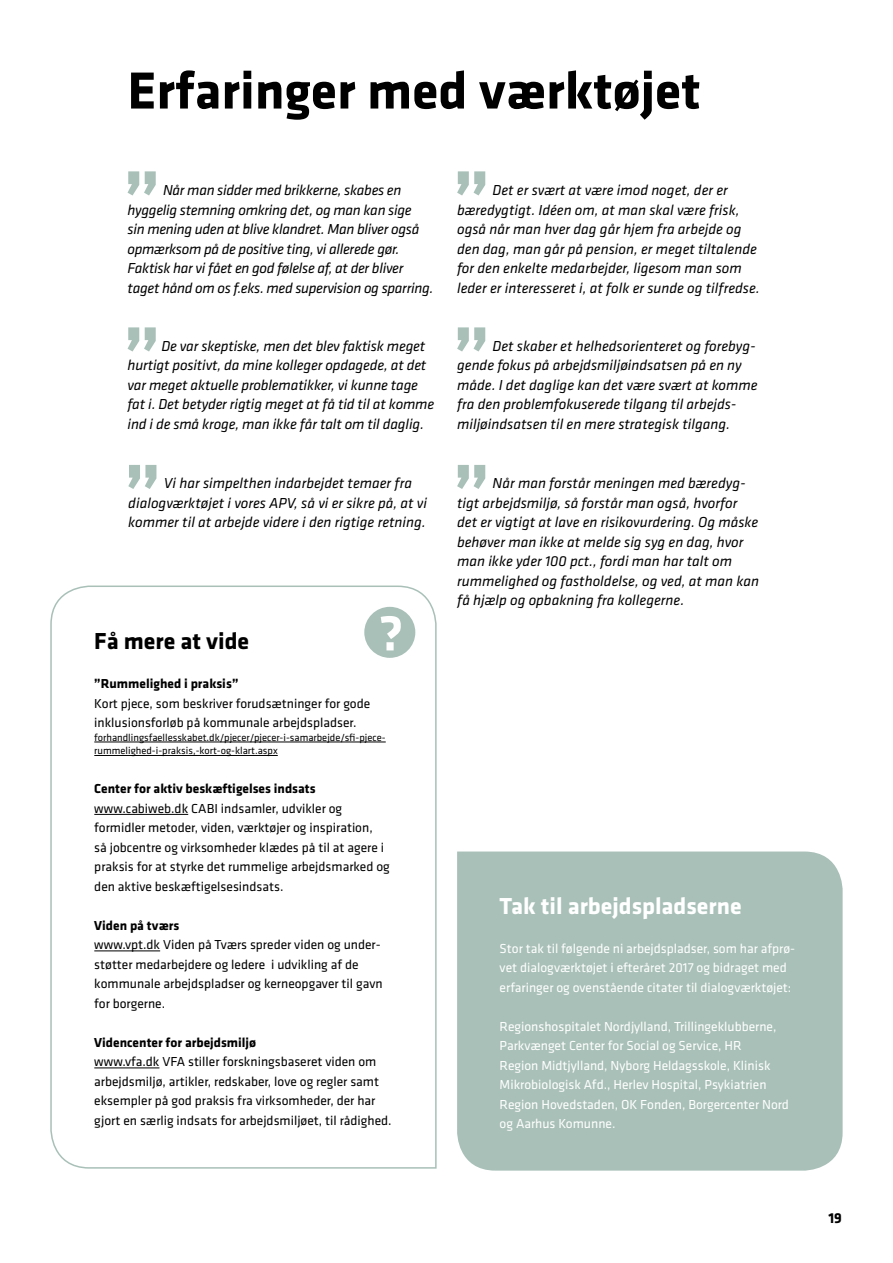
<style>
.page{position:relative;width:893px;height:1263px;background:#fff}
.page>*{position:absolute;margin:0;border:0;box-sizing:border-box;transform-origin:0 0}
.t1{font:700 54px "Klavika";color:#000}
.t2{font:700 24px "Klavika";color:#fff}
.t3{font:700 24px "Klavika";color:#000}
.t4{font:italic 15px/19.5px "Klavika";color:#000}
.t5{font:italic 15px/19.5px "Klavika";letter-spacing:-.02em;color:#000}
.t6{font:700 15px "Klavika";color:#000}
.t7{font:13.5px/19.5px "Klavika";color:#000}
.t8{font:13.5px/19.5px "Klavika";color:#fff}
.t9{font:700 13.5px "Klavika";color:#000}
.t10{font:10.5px/13.5px "Klavika";color:#000}
</style>
<div class="page">
<svg style="left:457px;top:171px;width:28px;height:24px"></svg>
<svg style="left:128px;top:171px;width:28px;height:24px"></svg>
<svg style="left:128px;top:465px;width:28px;height:24px"></svg>
<svg style="left:457px;top:465px;width:28px;height:24px"></svg>
<svg style="left:457px;top:327px;width:28px;height:24px"></svg>
<svg style="left:128px;top:327px;width:28px;height:24px"></svg>
<svg style="left:50px;top:585px;width:387px;height:584px"></svg>
<div style="left:364px;top:607px;width:51px;height:51px;background:#a8c0b7;border-radius:50%"></div>
<svg style="left:381px;top:616px;width:20px;height:34px"></svg>
<div style="left:457px;top:851px;width:386px;height:319px;background:#a8c0b7"></div>
<h1 class="t1" style="left:128px;top:61px;width:575px">Erfaringer med værktøjet</h1>
<p class="t5" style="left:128px;top:181px;width:307px;text-indent:35px">Når man sidder med brikkerne, skabes en hyggelig stemning omkring det, og man kan sige<br>sin mening uden at blive klandret. Man bliver også opmærksom på de positive ting, vi allerede gør.<br>Faktisk har vi fået en god følelse af, at der bliver taget hånd om os f.eks. med supervision og sparring.</p>
<p class="t4" style="left:128px;top:336px;width:308px;text-indent:34px">De var skeptiske, men det blev faktisk meget hurtigt positivt, da mine kolleger opdagede, at det var meget aktuelle problematikker, vi kunne tage fat i. Det betyder rigtig meget at få tid til at komme ind i de små kroge, man ikke får talt om til daglig.</p>
<p class="t4" style="left:457px;top:181px;width:304px;text-indent:35px">Det er svært at være imod noget, der er bæredygtigt. Idéen om, at man skal være frisk, også når man hver dag går hjem fra arbejde og den dag, man går på pension, er meget tiltalende for den enkelte medarbejder, ligesom man som leder er interesseret i, at folk er sunde og tilfredse.</p>
<p class="t4" style="left:457px;top:336px;width:302px;text-indent:35px">Det skaber et helhedsorienteret og forebyg&shy;gende fokus på arbejdsmiljøindsatsen på en ny måde. I det daglige kan det være svært at komme fra den problemfokuserede tilgang til arbejds&shy;miljøindsatsen til en mere strategisk tilgang.</p>
<p class="t4" style="left:128px;top:474px;width:300px;text-indent:35px">Vi har simpelthen indarbejdet temaer fra dialogværktøjet i vores APV, så vi er sikre på, at vi kommer til at arbejde videre i den rigtige retning.</p>
<p class="t4" style="left:457px;top:474px;width:303px;text-indent:35px">Når man forstår meningen med bæredyg&shy;tigt arbejdsmiljø, så forstår man også, hvorfor det er vigtigt at lave en risikovurdering. Og måske behøver man ikke at melde sig syg en dag, hvor man ikke yder 100 pct., fordi man har talt om rummelighed og fastholdelse, og ved, at man kan få hjælp og opbakning fra kollegerne.</p>
<h2 class="t3" style="left:94px;top:628px;width:156px">Få mere at vide</h2>
<p class="t9" style="left:94px;top:676px;width:146px">”Rummelighed i praksis”</p>
<p class="t7" style="left:94px;top:694px;width:278px">Kort pjece, som beskriver forudsætninger for gode inklusionsforløb på kommunale arbejdspladser.</p>
<p class="t10" style="left:94px;top:730px;width:293px">forhandlingsfaellesskabet.dk/pjecer/pjecer-i-samarbejde/sfi-pjece&shy;rummelighed-i-praksis,-kort-og-klart.aspx</p>
<p class="t9" style="left:94px;top:781px;width:223px">Center for aktiv beskæftigelses indsats</p>
<p class="t7" style="left:94px;top:799px;width:297px">www.cabiweb.dk CABI indsamler, udvikler og formidler metoder, viden, værktøjer og inspiration,<br>så jobcentre og virksomheder klædes på til at agere i praksis for at styrke det rummelige arbejdsmarked og den aktive beskæftigelsesindsats.</p>
<p class="t9" style="left:94px;top:918px;width:86px">Viden på tværs</p>
<p class="t7" style="left:94px;top:935px;width:290px">www.vpt.dk Viden på Tværs spreder viden og under&shy;støtter medarbejdere og ledere i udvikling af de kommunale arbejdspladser og kerneopgaver til gavn for borgerne.</p>
<p class="t9" style="left:94px;top:1035px;width:163px">Videncenter for arbejdsmiljø</p>
<p class="t7" style="left:94px;top:1052px;width:299px">www.vfa.dk VFA stiller forskningsbaseret viden om arbejdsmiljø, artikler, redskaber, love og regler samt eksempler på god praksis fra virksomheder, der har gjort en særlig indsats for arbejdsmiljøet, til rådighed.</p>
<h2 class="t2" style="left:500px;top:892px;width:244px">Tak til arbejdspladserne</h2>
<p class="t8" style="left:500px;top:938px;width:297px">Stor tak til følgende ni arbejdspladser, som har afprø&shy;vet dialogværktøjet i efteråret 2017 og bidraget med erfaringer og ovenstående citater til dialogværktøjet:</p>
<p class="t8" style="left:500px;top:1016px;width:291px">Regionshospitalet Nordjylland, Trillingeklubberne, Parkvænget Center for Social og Service, HR<br>Region Midtjylland, Nyborg Heldagsskole, Klinisk Mikrobiologisk Afd., Herlev Hospital, Psykiatrien Region Hovedstaden, OK Fonden, Borgercenter Nord og Aarhus Komunne.</p>
<p class="t6" style="left:828px;top:1210px;width:15px">19</p>
</div>
